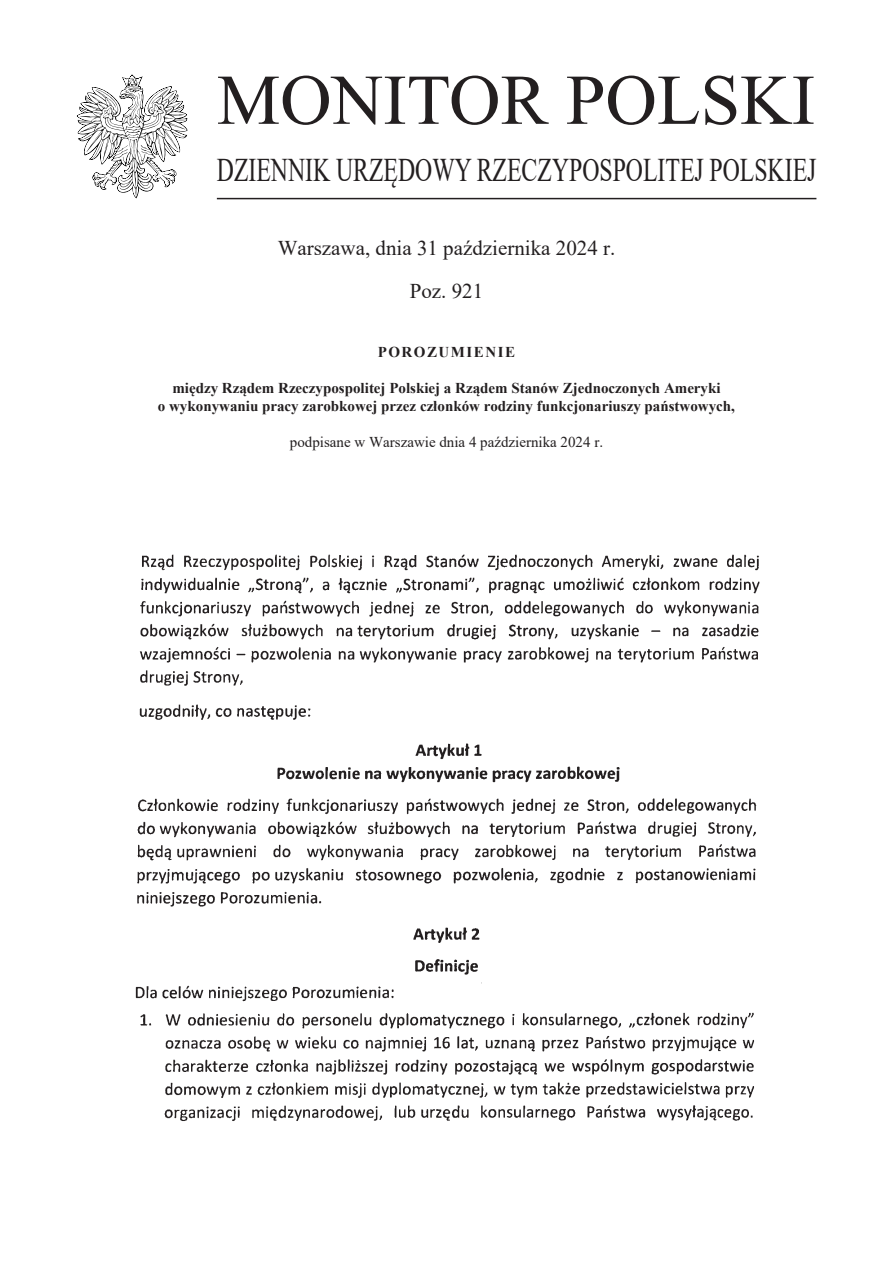
<style>
.page{position:relative;width:893px;height:1263px;background:#fff}
.page>*{position:absolute;margin:0;border:0;box-sizing:border-box;transform-origin:0 0}
.t1{font:71.25px "Times New Roman";color:#231f20}
.t2{font:33px "Times New Roman";color:#231f20;scale:.72 1}
.t3{font:21px/43.5px "Times New Roman";color:#231f20;text-align:center}
.t4{font:700 15px/18px "Times New Roman";color:#231f20;text-align:center}
.t5{font:15px "Times New Roman";color:#231f20}
.t6{font:700 15px "Times New Roman";letter-spacing:.1em;color:#231f20}
.s1{color:#fff}
</style>
<div class="page">
<svg style="left:77px;top:74px;width:111px;height:124px"></svg>
<hr style="left:217px;top:198px;width:599px;height:1px;background:#231f20">
<img style="left:135px;top:554px;width:625px;height:567px">
<h1 class="t1" style="left:217px;top:50px;width:600px">MONITOR POLSKI</h1>
<h2 class="t2" style="left:217px;top:146px;width:834px">DZIENNIK URZĘDOWY RZECZYPOSPOLITEJ POLSKIEJ</h2>
<h3 class="t3" style="left:278px;top:225px;width:339px">Warszawa, dnia 31 października 2024 r.<br>Poz. <span class="s1">921</span></h3>
<p class="t6" style="left:378px;top:341px;width:139px">POROZUMIENIE</p>
<p class="t4" style="left:158px;top:378px;width:579px">między Rządem Rzeczypospolitej Polskiej a Rządem Stanów Zjednoczonych Ameryki<br>o wykonywaniu pracy zarobkowej przez członków rodziny funkcjonariuszy państwowych,</p>
<p class="t5" style="left:290px;top:431px;width:315px">podpisane w Warszawie dnia 4 października 2024 r.</p>
</div>
